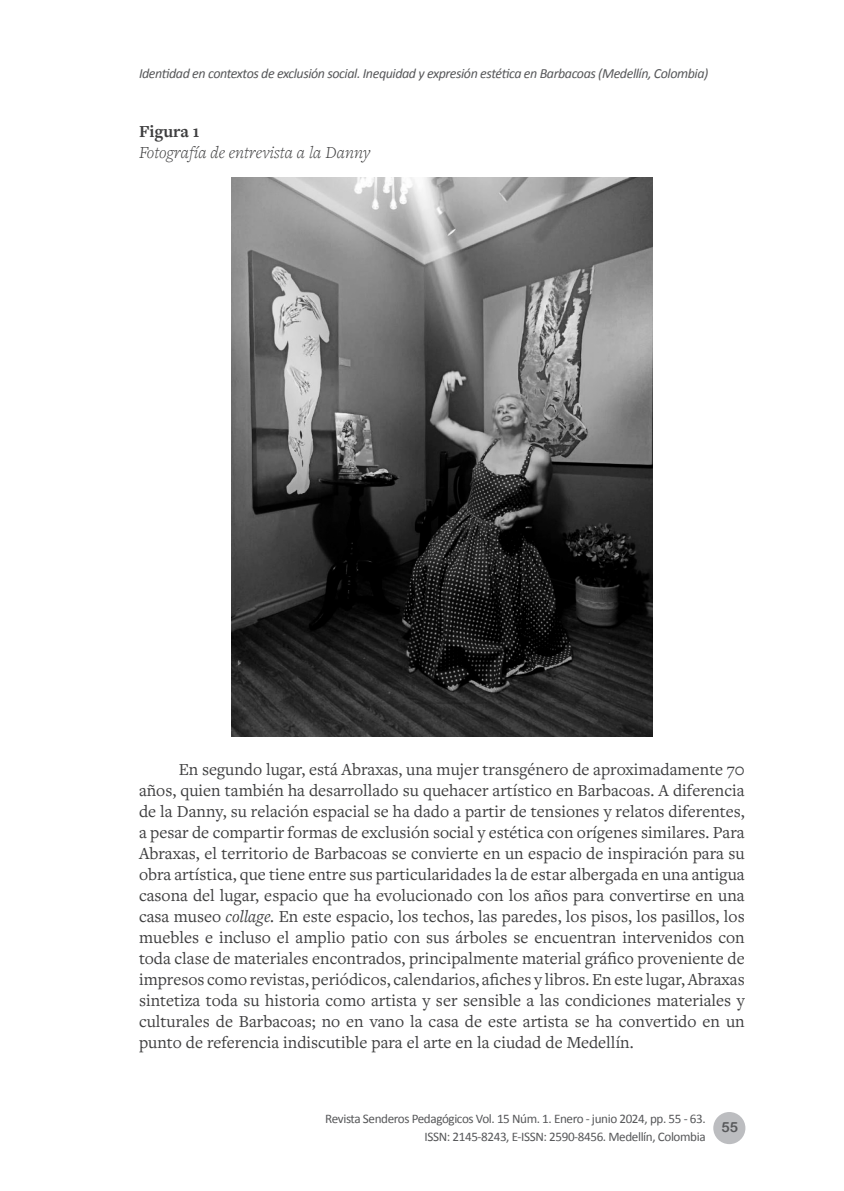
<style>
.page{position:relative;width:844px;height:1191px;background:#fff}
.page>*{position:absolute;margin:0;border:0;box-sizing:border-box;transform-origin:0 0}
.cccc{font:17.5px/21px "Freight Text Pro";color:#3e3e3f;text-align:justify}
.t1{font:italic 300 17.5px "Freight Text Pro";color:#3e3e3f}
.t2{font:700 17.5px "Freight Text Pro";color:#3e3e3f}
.t3{font:italic 14px "Calibri";letter-spacing:-.03em;color:#57585a}
.t4{font:14px "Arial Rounded MT Bold";color:#57585a}
.t5{font:13.12px/17.5px "Calibri";letter-spacing:-.03em;color:#57585a;text-align:right}
.s1{font-style:italic}
</style>
<div class="page">
<div style="left:713px;top:1112px;width:32px;height:32px;background:#bcbdc0;border-radius:50%"></div>
<img style="left:231px;top:177px;width:421px;height:560px">
<p class="t3" style="left:139px;top:64px;width:570px">Identidad en contextos de exclusión social. Inequidad y expresión estética en Barbacoas (Medellín, Colombia)</p>
<p class="t2" style="left:139px;top:119px;width:62px">Figura 1</p>
<p class="t1" style="left:139px;top:141px;width:233px">Fotografía de entrevista a la Danny</p>
<p class="cccc" style="left:139px;top:758px;width:607px;text-indent:40px">En segundo lugar, está Abraxas, una mujer transgénero de aproximadamente 70 años, quien también ha desarrollado su quehacer artístico en Barbacoas. A diferencia de la Danny, su relación espacial se ha dado a partir de tensiones y relatos diferentes, a pesar de compartir formas de exclusión social y estética con orígenes similares. Para Abraxas, el territorio de Barbacoas se convierte en un espacio de inspiración para su obra artística, que tiene entre sus particularidades la de estar albergada en una antigua casona del lugar, espacio que ha evolucionado con los años para convertirse en una casa museo <span class="s1">collage.</span> En este espacio, los techos, las paredes, los pisos, los pasillos, los muebles e incluso el amplio patio con sus árboles se encuentran intervenidos con toda clase de materiales encontrados, principalmente material gráfico proveniente de impresos como revistas, periódicos, calendarios, afiches y libros. En este lugar, Abraxas sintetiza toda su historia como artista y ser sensible a las condiciones materiales y culturales de Barbacoas; no en vano la casa de este artista se ha convertido en un punto de referencia indiscutible para el arte en la ciudad de Medellín.</p>
<p class="t5" style="left:325px;top:1110px;width:382px">Revista Senderos Pedagógicos Vol. 15 Núm. 1. Enero - junio 2024, pp. 55 - 63.<br>ISSN: 2145-8243, E-ISSN: 2590-8456. Medellín, Colombia</p>
<p class="t4" style="left:721px;top:1118px;width:18px">55</p>
</div>
